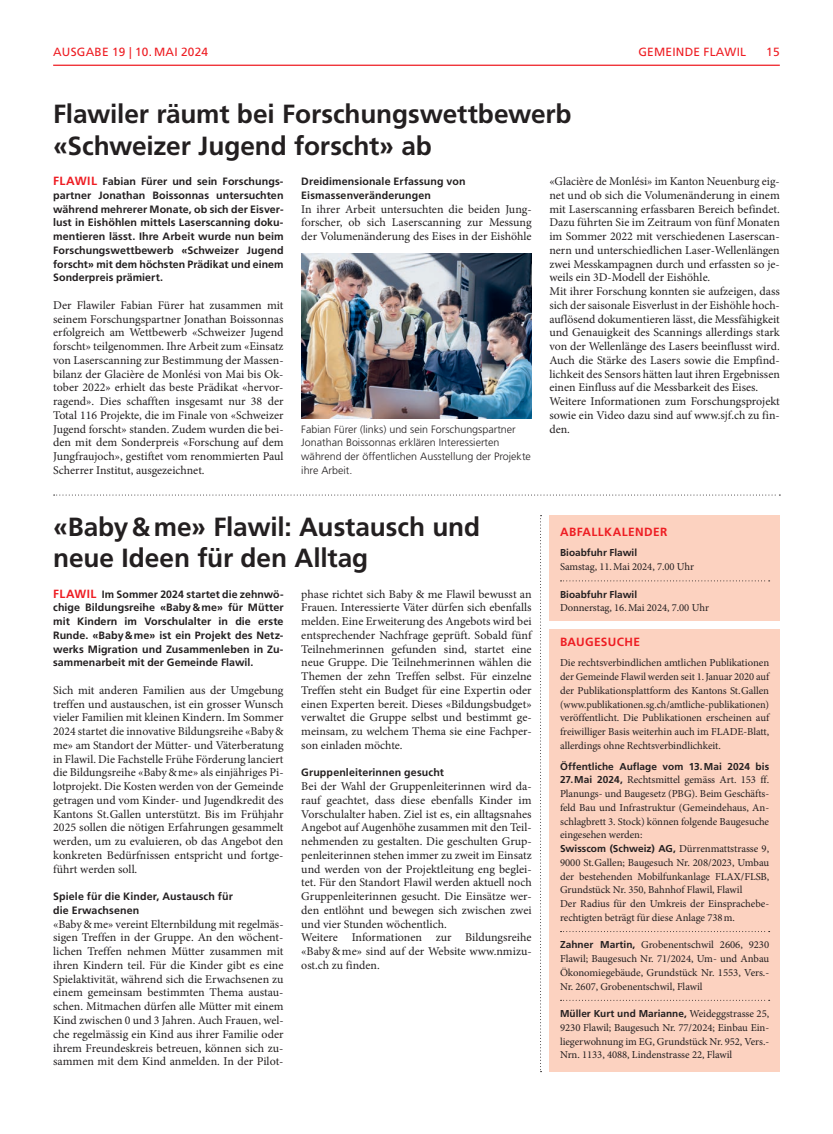
<style>
.page{position:relative;width:833px;height:1134px;background:#fff}
.page>*{position:absolute;margin:0;border:0;box-sizing:border-box;transform-origin:0 0}
.t1{font:700 26.25px/31.2px "Frutiger LT Std";letter-spacing:-.005em;color:#231f20}
.t2{font:11.88px/13.8px "Minion Pro";color:#231f20;text-align:justify}
.t3{font:11.88px "Frutiger LT Std";letter-spacing:.02em;color:#ee1d23}
.t4{font:700 11.88px "Frutiger LT Std";letter-spacing:.03em;color:#ee1d23}
.t5{font:10.62px/13.8px "Minion Pro";letter-spacing:-.005em;color:#231f20;text-align:justify}
.t6{font:700 10.62px/13.8px "Frutiger LT Std";letter-spacing:.01em;color:#231f20;text-align:justify}
.t7{font:300 10.62px/13.8px "Frutiger LT Std";color:#231f20}
.t8{font:700 10px "Frutiger LT Std";color:#231f20}
.s1{font-size:11.88px;color:#ee1d23}
.s2{font-family:"Frutiger LT Std";font-weight:700;font-size:10px}
.s3{font-family:"Minion Pro";font-weight:400;font-size:10.62px}
</style>
<div class="page">
<hr style="left:53px;top:65px;width:727px;height:1px;background:#ee1d23">
<svg style="left:540px;top:515px;width:1px;height:557px"></svg>
<svg style="left:54px;top:494px;width:726px;height:1px"></svg>
<div style="left:549px;top:630px;width:231px;height:442px;background:#fcd2c0"></div>
<svg style="left:560px;top:931px;width:209px;height:1px"></svg>
<svg style="left:560px;top:1000px;width:209px;height:1px"></svg>
<div style="left:549px;top:515px;width:231px;height:105px;background:#fcd2c0"></div>
<svg style="left:560px;top:580px;width:209px;height:1px"></svg>
<img style="left:301px;top:254px;width:230px;height:165px">
<p class="t3" style="left:53px;top:45px;width:18px">AUSGABE</p>
<p class="t3" style="left:112px;top:45px;width:98px">19 | 10. MAI 2024</p>
<p class="t3" style="left:638px;top:45px;width:109px">GEMEINDE FLAWIL</p>
<p class="t3" style="left:766px;top:45px;width:15px">15</p>
<h1 class="t1" style="left:53px;top:99px;width:520px">Flawiler räumt bei Forschungswettbewerb «Schweizer Jugend forscht» ab</h1>
<p class="t6" style="left:53px;top:175px;width:232px"><span class="s1">FLAWIL</span> Fabian Fürer und sein Forschungs&shy;partner Jonathan Boissonnas untersuchten während mehrerer Monate, ob sich der Eisver&shy;lust in Eishöhlen mittels Laserscanning doku&shy;mentieren lässt. Ihre Arbeit wurde nun beim Forschungswettbewerb «Schweizer Jugend forscht» mit dem höchsten Prädikat und einem Sonderpreis prämiert.</p>
<p class="t2" style="left:53px;top:298px;width:232px">Der Flawiler Fabian Fürer hat zusammen mit seinem Forschungspartner Jonathan Boissonnas erfolgreich am Wettbewerb «Schweizer Jugend forscht» teilgenommen. Ihre Arbeit zum «Einsatz von Laserscanning zur Bestimmung der Massen&shy;bilanz der Glacière de Monlési von Mai bis Ok&shy;tober 2022» erhielt das beste Prädikat «hervor&shy;ragend». Dies schafften insgesamt nur 38 der Total 116 Projekte, die im Finale von «Schweizer Jugend forscht» standen. Zudem wurden die bei&shy;den mit dem Sonderpreis «Forschung auf dem Jungfraujoch», gestiftet vom renommierten Paul Scherrer Institut, ausgezeichnet.</p>
<p class="t2" style="left:549px;top:175px;width:232px;text-align:left">«Glacière de Monlési» im Kanton Neuenburg eig&shy;net und ob sich die Volumenänderung in einem mit Laserscanning erfassbaren Bereich befindet.<br>Dazu führten Sie im Zeitraum von fünf Monaten im Sommer 2022 mit verschiedenen Laserscan&shy;nern und unterschiedlichen Laser-Wellenlängen zwei Messkampagnen durch und erfassten so je&shy;weils ein 3D-Modell der Eishöhle.<br>Mit ihrer Forschung konnten sie aufzeigen, dass sich der saisonale Eisverlust in der Eishöhle hoch&shy;auflösend dokumentieren lässt, die Messfähigkeit und Genauigkeit des Scannings allerdings stark von der Wellenlänge des Lasers beeinflusst wird.<br>Auch die Stärke des Lasers sowie die Empfind&shy;lichkeit des Sensors hätten laut ihren Ergebnissen einen Einfluss auf die Messbarkeit des Eises.<br>Weitere Informationen zum Forschungsprojekt sowie ein Video dazu sind auf www.sjf.ch zu fin-</p>
<p class="t6" style="left:301px;top:175px;width:166px">Dreidimensionale Erfassung von<br>Eismassenveränderungen</p>
<p class="t2" style="left:301px;top:202px;width:232px">In ihrer Arbeit untersuchten die beiden Jung&shy;forscher, ob sich Laserscanning zur Messung der Volumenänderung des Eises in der Eishöhle</p>
<p class="t7" style="left:301px;top:422px;width:216px">Fabian Fürer (links) und sein Forschungspartner</p>
<p class="t2" style="left:549px;top:422px;width:22px">den.</p>
<p class="t7" style="left:301px;top:436px;width:231px">Jonathan Boissonnas erklären Interessierten während der öffentlichen Ausstellung der Projekte ihre Arbeit.</p>
<h1 class="t1" style="left:53px;top:511px;width:428px">«Baby&amp;me» Flawil: Austausch und neue Ideen für den Alltag</h1>
<p class="t6" style="left:53px;top:587px;width:232px"><span class="s1">FLAWIL</span> Im Sommer 2024 startet die zehnwö&shy;chige Bildungsreihe «Baby&amp;me» für Mütter mit Kindern im Vorschulalter in die erste Runde. «Baby&amp;me» ist ein Projekt des Netz&shy;werks Migration und Zusammenleben in Zu&shy;sammenarbeit mit der Gemeinde Flawil.</p>
<p class="t2" style="left:53px;top:683px;width:232px">Sich mit anderen Familien aus der Umgebung treffen und austauschen, ist ein grosser Wunsch vieler Familien mit kleinen Kindern. Im Sommer 2024 startet die innovative Bildungsreihe «Baby&amp; me» am Standort der Mütter- und Väterberatung in Flawil. Die Fachstelle Frühe Förderung lanciert die Bildungsreihe «Baby&amp;me» als einjähriges Pi&shy;lotprojekt. Die Kosten werden von der Gemeinde getragen und vom Kinder- und Jugendkredit des Kantons St.Gallen unterstützt. Bis im Frühjahr 2025 sollen die nötigen Erfahrungen gesammelt werden, um zu evaluieren, ob das Angebot den konkreten Bedürfnissen entspricht und fortge&shy;führt werden soll.</p>
<p class="t6" style="left:53px;top:890px;width:181px">Spiele für die Kinder, Austausch für die Erwachsenen</p>
<p class="t2" style="left:53px;top:917px;width:232px">«Baby&amp;me» vereint Elternbildung mit regelmäs&shy;sigen Treffen in der Gruppe. An den wöchent&shy;lichen Treffen nehmen Mütter zusammen mit ihren Kindern teil. Für die Kinder gibt es eine Spielaktivität, während sich die Erwachsenen zu einem gemeinsam bestimmten Thema austau&shy;schen. Mitmachen dürfen alle Mütter mit einem Kind zwischen 0 und 3 Jahren. Auch Frauen, wel&shy;che regelmässig ein Kind aus ihrer Familie oder ihrem Freundeskreis betreuen, können sich zu&shy;sammen mit dem Kind anmelden. In der Pilot-</p>
<p class="t2" style="left:301px;top:587px;width:232px">phase richtet sich Baby &amp; me Flawil bewusst an Frauen. Interessierte Väter dürfen sich ebenfalls melden. Eine Erweiterung des Angebots wird bei entsprechender Nachfrage geprüft. Sobald fünf Teilnehmerinnen gefunden sind, startet eine neue Gruppe. Die Teilnehmerinnen wählen die Themen der zehn Treffen selbst. Für einzelne Treffen steht ein Budget für eine Expertin oder einen Experten bereit. Dieses «Bildungsbudget» verwaltet die Gruppe selbst und bestimmt ge&shy;meinsam, zu welchem Thema sie eine Fachper&shy;son einladen möchte.</p>
<p class="t6" style="left:301px;top:766px;width:144px">Gruppenleiterinnen gesucht</p>
<p class="t2" style="left:301px;top:780px;width:232px;text-align:left">Bei der Wahl der Gruppenleiterinnen wird da&shy;rauf geachtet, dass diese ebenfalls Kinder im Vorschulalter haben. Ziel ist es, ein alltagsnahes Angebot auf Augenhöhe zusammen mit den Teil&shy;nehmenden zu gestalten. Die geschulten Grup&shy;penleiterinnen stehen immer zu zweit im Einsatz und werden von der Projektleitung eng beglei&shy;tet. Für den Standort Flawil werden aktuell noch Gruppenleiterinnen gesucht. Die Einsätze wer&shy;den entlöhnt und bewegen sich zwischen zwei und vier Stunden wöchentlich.<br>Weitere Informationen zur Bildungsreihe «Baby&amp;me» sind auf der Website www.nmizu&shy;ost.ch zu finden.</p>
<p class="t4" style="left:560px;top:525px;width:109px">ABFALLKALENDER</p>
<p class="t8" style="left:560px;top:547px;width:79px">Bioabfuhr Flawil</p>
<p class="t5" style="left:560px;top:560px;width:136px">Samstag, 11.Mai 2024, 7.00 Uhr</p>
<p class="t8" style="left:560px;top:588px;width:79px">Bioabfuhr Flawil</p>
<p class="t5" style="left:560px;top:601px;width:150px">Donnerstag, 16.Mai 2024, 7.00 Uhr</p>
<p class="t4" style="left:560px;top:635px;width:81px">BAUGESUCHE</p>
<p class="t5" style="left:560px;top:656px;width:211px">Die rechtsverbindlichen amtlichen Publikationen der Gemeinde Flawil werden seit 1.Januar 2020 auf der Publikationsplattform des Kantons St.Gallen (www.publikationen.sg.ch/amtliche-publikationen) veröffentlicht. Die Publikationen erscheinen auf freiwilliger Basis weiterhin auch im FLADE-Blatt, allerdings ohne Rechtsverbindlichkeit.</p>
<p class="t8" style="left:560px;top:760px;width:211px">Öffentliche Auflage vom 13.Mai 2024 bis</p>
<p class="t5" style="left:560px;top:773px;width:211px"><span class="s2">27.Mai 2024,</span> Rechtsmittel gemäss Art. 153 ff.<br>Planungs- und Baugesetz (PBG). Beim Geschäfts&shy;feld Bau und Infrastruktur (Gemeindehaus, An&shy;schlagbrett 3. Stock) können folgende Baugesuche eingesehen werden:</p>
<p class="t8" style="left:560px;top:843px;width:211px">Swisscom (Schweiz) AG, <span class="s3">Dürrenmattstrasse 9,</span></p>
<p class="t5" style="left:560px;top:856px;width:211px;text-align:left">9000 St.Gallen; Baugesuch Nr. 208/2023, Umbau der bestehenden Mobilfunkanlage FLAX/FLSB, Grundstück Nr. 350, Bahnhof Flawil, Flawil<br>Der Radius für den Umkreis der Einsprachebe&shy;rechtigten beträgt für diese Anlage 738m.</p>
<p class="t5" style="left:560px;top:938px;width:211px"><span class="s2">Zahner Martin,</span> Grobenentschwil 2606, 9230<br>Flawil; Baugesuch Nr. 71/2024, Um- und Anbau Ökonomiegebäude, Grundstück Nr. 1553, Vers.- Nr. 2607, Grobenentschwil, Flawil</p>
<p class="t8" style="left:560px;top:1008px;width:211px">Müller Kurt und Marianne, <span class="s3">Weideggstrasse 25,</span></p>
<p class="t5" style="left:560px;top:1021px;width:211px">9230 Flawil; Baugesuch Nr. 77/2024; Einbau Ein&shy;liegerwohnung im EG, Grundstück Nr. 952, Vers.- Nrn. 1133, 4088, Lindenstrasse 22, Flawil</p>
</div>
